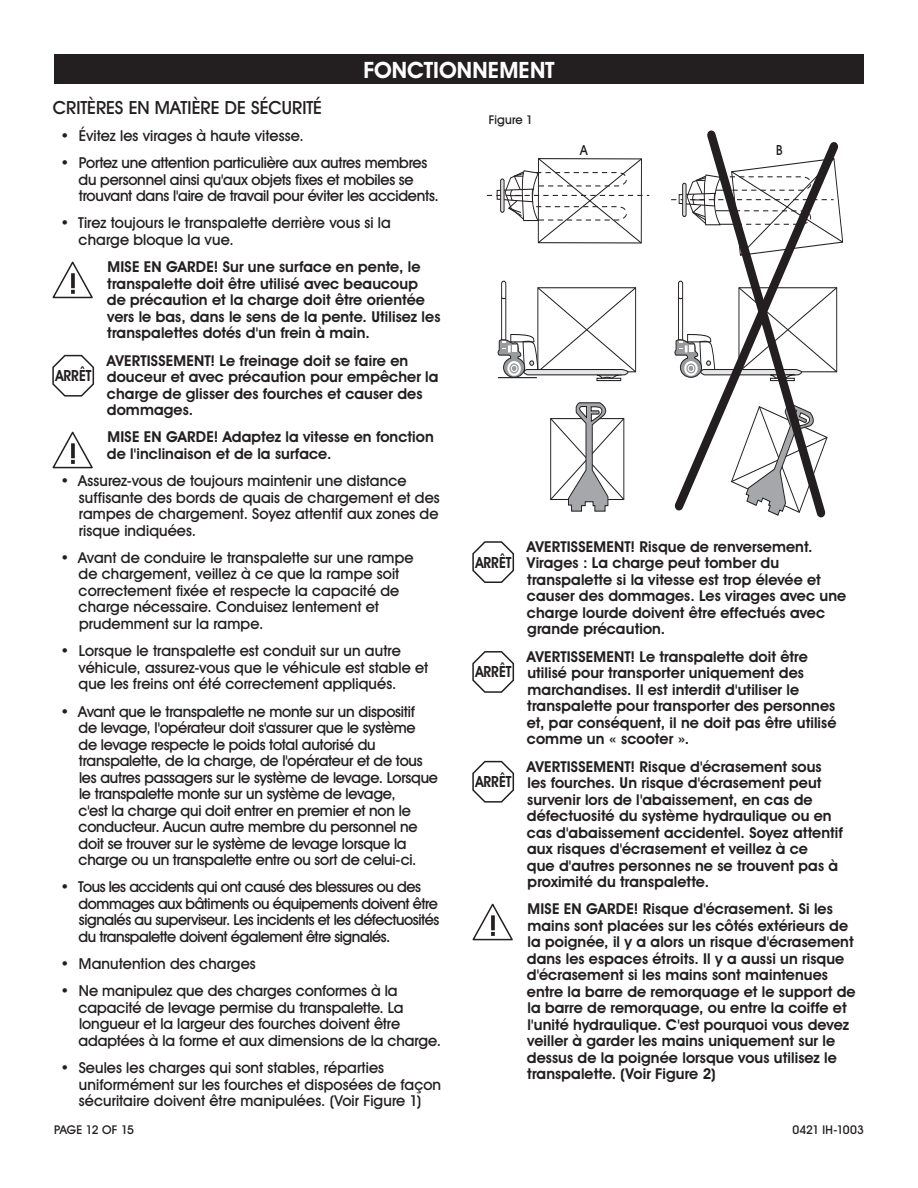
<style>
.page{position:relative;width:918px;height:1188px;background:#fff}
.page>*{position:absolute;margin:0;border:0;box-sizing:border-box;transform-origin:0 0}
.t1{font:700 22.5px "Uline Two Knine";letter-spacing:.005em;color:#fff}
.t2{font:18px "Uline Two Knine";color:#231f20}
.t3{font:700 15.3px "Uline Two Knine";color:#231f20;scale:.89 1}
.t4{font:700 15px/16.5px "Uline Two Knine";letter-spacing:.005em;color:#231f20}
.t5{font:15px/16.5px "Uline Two Knine";letter-spacing:-.01em;color:#231f20}
.t6{font:15px/16.5px "Uline Two Knine";letter-spacing:-.03em;color:#231f20}
.t7{font:13.8px "Uline Two Knine";color:#231f20;scale:.9 1}
.t8{font:12px "Uline Two Knine";color:#231f20}
.t9{font:12px "Uline Two Knine";letter-spacing:-.02em;color:#231f20}
</style>
<div class="page">
<div style="left:54px;top:54px;width:810px;height:30px;background:#231f20"></div>
<svg style="left:52px;top:262px;width:41px;height:36px"></svg>
<svg style="left:52px;top:355px;width:42px;height:42px"></svg>
<svg style="left:52px;top:432px;width:41px;height:36px"></svg>
<svg style="left:472px;top:541px;width:42px;height:42px"></svg>
<svg style="left:472px;top:651px;width:42px;height:42px"></svg>
<svg style="left:472px;top:761px;width:42px;height:42px"></svg>
<svg style="left:472px;top:904px;width:41px;height:36px"></svg>
<svg style="left:550px;top:402px;width:75px;height:110px"></svg>
<svg style="left:674px;top:142px;width:164px;height:369px"></svg>
<svg style="left:701px;top:130px;width:131px;height:387px"></svg>
<div style="left:501px;top:281px;width:5px;height:64px;border:1px solid #231f20;border-radius:2px"></div>
<svg style="left:671px;top:158px;width:172px;height:98px"></svg>
<hr style="left:683px;top:183px;width:3px;height:34px;background:#dcddde;border-radius:2px">
<div style="left:682px;top:183px;width:4px;height:34px;border:1px solid #231f20;border-radius:2px"></div>
<svg style="left:487px;top:158px;width:162px;height:86px"></svg>
<hr style="left:501px;top:179px;width:3px;height:33px;background:#dcddde;border-radius:2px">
<div style="left:500px;top:179px;width:4px;height:34px;border:1px solid #231f20;border-radius:2px"></div>
<svg style="left:674px;top:287px;width:163px;height:98px"></svg>
<svg style="left:497px;top:287px;width:139px;height:95px"></svg>
<h1 class="t1" style="left:363px;top:56px;width:193px">FONCTIONNEMENT</h1>
<p class="t2" style="left:53px;top:96px;width:271px">CRITÈRES EN MATIÈRE DE SÉCURITÉ</p>
<p class="t5" style="left:60px;top:127px;width:245px">• Évitez les virages à haute vitesse.</p>
<p class="t5" style="left:79px;top:154px;width:362px;text-indent:-18px">• Portez une attention particulière aux autres membres du personnel ainsi qu'aux objets fixes et mobiles se trouvant dans l'aire de travail pour éviter les accidents.</p>
<p class="t5" style="left:79px;top:215px;width:314px;text-indent:-18px">• Tirez toujours le transpalette derrière vous si la charge bloque la vue.</p>
<p class="t4" style="left:107px;top:259px;width:335px">MISE EN GARDE! Sur une surface en pente, le transpalette doit être utilisé avec beaucoup<br>de précaution et la charge doit être orientée vers le bas, dans le sens de la pente. Utilisez les transpalettes dotés d'un frein à main.</p>
<p class="t4" style="left:107px;top:352px;width:333px">AVERTISSEMENT! Le freinage doit se faire en douceur et avec précaution pour empêcher la charge de glisser des fourches et causer des dommages.</p>
<p class="t4" style="left:107px;top:429px;width:328px">MISE EN GARDE! Adaptez la vitesse en fonction de l'inclinaison et de la surface.</p>
<p class="t5" style="left:79px;top:472px;width:362px;text-indent:-19px">• Assurez-vous de toujours maintenir une distance suffisante des bords de quais de chargement et des rampes de chargement. Soyez attentif aux zones de risque indiquées.</p>
<p class="t5" style="left:79px;top:549px;width:337px;text-indent:-18px">• Avant de conduire le transpalette sur une rampe de chargement, veillez à ce que la rampe soit correctement fixée et respecte la capacité de charge nécessaire. Conduisez lentement et prudemment sur la rampe.</p>
<p class="t5" style="left:79px;top:643px;width:351px;text-indent:-18px">• Lorsque le transpalette est conduit sur un autre véhicule, assurez-vous que le véhicule est stable et que les freins ont été correctement appliqués.</p>
<p class="t5" style="left:79px;top:703px;width:361px;text-indent:-18px">• Avant que le transpalette ne monte sur un dispositif<br>de levage, l'opérateur doit s'assurer que le système de levage respecte le poids total autorisé du transpalette, de la charge, de l'opérateur et de tous les autres passagers sur le système de levage. Lorsque le transpalette monte sur un système de levage,<br>c'est la charge qui doit entrer en premier et non le conducteur. Aucun autre membre du personnel ne doit se trouver sur le système de levage lorsque la charge ou un transpalette entre ou sort de celui-ci.</p>
<p class="t6" style="left:79px;top:879px;width:362px;text-indent:-18px">• Tous les accidents qui ont causé des blessures ou des dommages aux bâtiments ou équipements doivent être signalés au superviseur. Les incidents et les défectuosités du transpalette doivent également être signalés.</p>
<p class="t5" style="left:60px;top:955px;width:197px">• Manutention des charges</p>
<p class="t5" style="left:79px;top:983px;width:364px;text-indent:-18px">• Ne manipulez que des charges conformes à la capacité de levage permise du transpalette. La longueur et la largeur des fourches doivent être adaptées à la forme et aux dimensions de la charge.</p>
<p class="t5" style="left:79px;top:1060px;width:364px;text-indent:-18px">• Seules les charges qui sont stables, réparties uniformément sur les fourches et disposées de façon sécuritaire doivent être manipulées. (Voir Figure 1)</p>
<p class="t3" style="left:55px;top:367px;width:42px">ARRÊT</p>
<p class="t8" style="left:489px;top:113px;width:46px">Figure 1</p>
<p class="t7" style="left:580px;top:141px;width:10px">A</p>
<p class="t7" style="left:776px;top:141px;width:9px">B</p>
<p class="t3" style="left:475px;top:553px;width:42px">ARRÊT</p>
<p class="t3" style="left:475px;top:663px;width:42px">ARRÊT</p>
<p class="t3" style="left:475px;top:773px;width:42px">ARRÊT</p>
<p class="t4" style="left:527px;top:538px;width:321px">AVERTISSEMENT! Risque de renversement.<br>Virages : La charge peut tomber du transpalette si la vitesse est trop élevée et causer des dommages. Les virages avec une charge lourde doivent être effectués avec grande précaution.</p>
<p class="t4" style="left:527px;top:648px;width:311px">AVERTISSEMENT! Le transpalette doit être utilisé pour transporter uniquement des marchandises. Il est interdit d'utiliser le transpalette pour transporter des personnes et, par conséquent, il ne doit pas être utilisé comme un « scooter ».</p>
<p class="t4" style="left:527px;top:758px;width:318px">AVERTISSEMENT! Risque d'écrasement sous les fourches. Un risque d'écrasement peut survenir lors de l'abaissement, en cas de défectuosité du système hydraulique ou en cas d'abaissement accidentel. Soyez attentif aux risques d'écrasement et veillez à ce<br>que d'autres personnes ne se trouvent pas à proximité du transpalette.</p>
<p class="t4" style="left:527px;top:901px;width:330px">MISE EN GARDE! Risque d'écrasement. Si les mains sont placées sur les côtés extérieurs de la poignée, il y a alors un risque d'écrasement dans les espaces étroits. Il y a aussi un risque d'écrasement si les mains sont maintenues entre la barre de remorquage et le support de la barre de remorquage, ou entre la coiffe et l'unité hydraulique. C'est pourquoi vous devez veiller à garder les mains uniquement sur le dessus de la poignée lorsque vous utilisez le transpalette. (Voir Figure 2)</p>
<p class="t9" style="left:54px;top:1122px;width:82px">PAGE 12 OF 15</p>
<p class="t8" style="left:792px;top:1122px;width:73px">0421 IH-1003</p>
</div>
